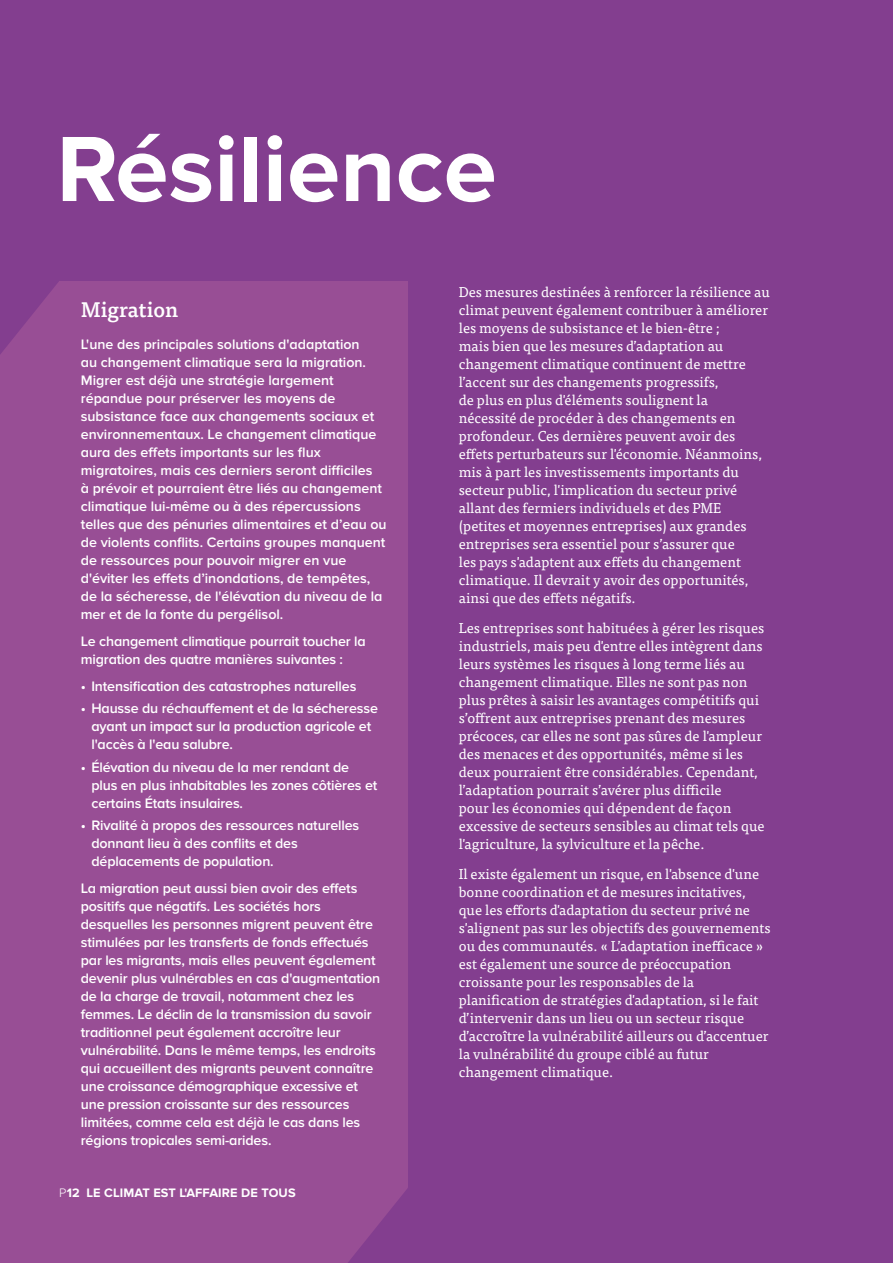
<style>
.page{position:relative;width:893px;height:1263px;background:#833e8f}
.page>*{position:absolute;margin:0;border:0;box-sizing:border-box;transform-origin:0 0}
.H1_-_Medium{font:700 96px "Proxima Nova";color:#fff}
.Callout_Box_-_H1{font:500 21px "Tisa Pro";color:#fff}
.t1{font:14.25px/18px "Tisa Pro";color:#fff}
.Callout_Box_-_Standa{font:600 14.25px/18px "Proxima Nova";letter-spacing:-.01em;color:#fff}
.Page_Number{font:700 12.75px "Proxima Nova";letter-spacing:.01em;color:#fff}
.s1{font-weight:300}
</style>
<div class="page">
<div style="left:0;top:281px;width:408px;height:982px;background:#984e95"></div>
<div style="left:60px;top:281px;width:348px;height:905px;background:#984e95"></div>
<p class="H1_-_Medium" style="left:56px;top:114px;width:442px">RÉSILIENCE</p>
<p class="Callout_Box_-_H1" style="left:81px;top:294px;width:99px">Migration</p>
<p class="Callout_Box_-_Standa" style="left:81px;top:335px;width:307px">L'une des principales solutions d'adaptation<br>au changement climatique sera la migration.<br>Migrer est déjà une stratégie largement répandue pour préserver les moyens de subsistance face aux changements sociaux et environnementaux. Le changement climatique aura des effets importants sur les flux migratoires, mais ces derniers seront difficiles<br>à prévoir et pourraient être liés au changement climatique lui-même ou à des répercussions telles que des pénuries alimentaires et d’eau ou de violents conflits. Certains groupes manquent de ressources pour pouvoir migrer en vue d'éviter les effets d’inondations, de tempêtes, de la sécheresse, de l'élévation du niveau de la mer et de la fonte du pergélisol.</p>
<p class="Callout_Box_-_Standa" style="left:81px;top:632px;width:286px">Le changement climatique pourrait toucher la migration des quatre manières suivantes :</p>
<p class="Callout_Box_-_Standa" style="left:81px;top:677px;width:277px">• Intensification des catastrophes naturelles</p>
<p class="Callout_Box_-_Standa" style="left:91px;top:700px;width:288px;text-indent:-11px">• Hausse du réchauffement et de la sécheresse ayant un impact sur la production agricole et l'accès à l'eau salubre.</p>
<p class="Callout_Box_-_Standa" style="left:91px;top:758px;width:287px;text-indent:-11px">• Élévation du niveau de la mer rendant de plus en plus inhabitables les zones côtières et certains États insulaires.</p>
<p class="Callout_Box_-_Standa" style="left:91px;top:817px;width:269px;text-indent:-11px">• Rivalité à propos des ressources naturelles donnant lieu à des conflits et des déplacements de population.</p>
<p class="Callout_Box_-_Standa" style="left:81px;top:880px;width:301px">La migration peut aussi bien avoir des effets positifs que négatifs. Les sociétés hors desquelles les personnes migrent peuvent être stimulées par les transferts de fonds effectués par les migrants, mais elles peuvent également devenir plus vulnérables en cas d'augmentation de la charge de travail, notamment chez les femmes. Le déclin de la transmission du savoir traditionnel peut également accroître leur vulnérabilité. Dans le même temps, les endroits qui accueillent des migrants peuvent connaître une croissance démographique excessive et une pression croissante sur des ressources limitées, comme cela est déjà le cas dans les régions tropicales semi-arides.</p>
<p class="Page_Number" style="left:59px;top:1185px;width:238px"><span class="s1">P</span>12 LE CLIMAT EST L'AFFAIRE DE TOUS</p>
<p class="t1" style="left:459px;top:282px;width:313px">Des mesures destinées à renforcer la résilience au climat peuvent également contribuer à améliorer les moyens de subsistance et le bien-être ;<br>mais bien que les mesures d’adaptation au changement climatique continuent de mettre l’accent sur des changements progressifs,<br>de plus en plus d'éléments soulignent la<br>nécessité de procéder à des changements en profondeur. Ces dernières peuvent avoir des effets perturbateurs sur l'économie. Néanmoins, mis à part les investissements importants du secteur public, l'implication du secteur privé allant des fermiers individuels et des PME (petites et moyennes entreprises) aux grandes entreprises sera essentiel pour s’assurer que<br>les pays s'adaptent aux effets du changement climatique. Il devrait y avoir des opportunités, ainsi que des effets négatifs.</p>
<p class="t1" style="left:459px;top:618px;width:307px">Les entreprises sont habituées à gérer les risques industriels, mais peu d'entre elles intègrent dans leurs systèmes les risques à long terme liés au changement climatique. Elles ne sont pas non plus prêtes à saisir les avantages compétitifs qui s’offrent aux entreprises prenant des mesures précoces, car elles ne sont pas sûres de l'ampleur des menaces et des opportunités, même si les deux pourraient être considérables. Cependant, l’adaptation pourrait s’avérer plus difficile<br>pour les économies qui dépendent de façon excessive de secteurs sensibles au climat tels que l'agriculture, la sylviculture et la pêche.</p>
<p class="t1" style="left:459px;top:864px;width:313px">Il existe également un risque, en l'absence d'une bonne coordination et de mesures incitatives, que les efforts d'adaptation du secteur privé ne s'alignent pas sur les objectifs des gouvernements ou des communautés. « L’adaptation inefficace » est également une source de préoccupation croissante pour les responsables de la planification de stratégies d'adaptation, si le fait d’intervenir dans un lieu ou un secteur risque d’accroître la vulnérabilité ailleurs ou d’accentuer la vulnérabilité du groupe ciblé au futur changement climatique.</p>
</div>
